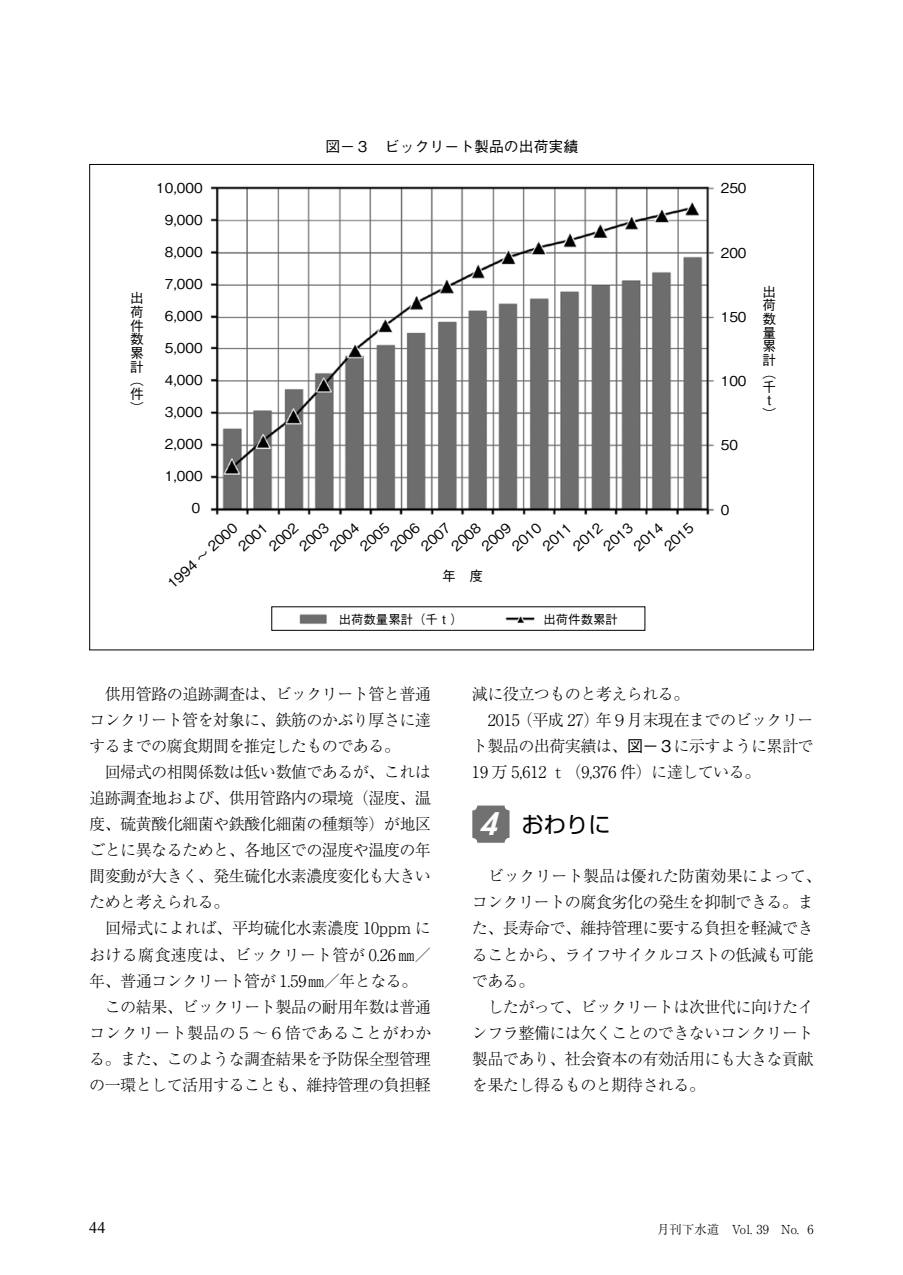
<style>
.page{position:relative;width:903px;height:1275px;background:#fff}
.page>*{position:absolute;margin:0;border:0;box-sizing:border-box;transform-origin:0 0}
.t1{font:22.4px "Shin Go Pro";color:#000}
.t2{font:300 16.1px/26.1px "Ryumin Pro";letter-spacing:-.04em;color:#000}
.t3{font:16.1px "Times New Roman";color:#000}
.t4{font:500 14.88px "Gothic BBB Pro";color:#000}
.t5{font:500 13.65px/13.7px "Gothic BBB Pro";color:#000;text-align:justify}
.t6{font:300 12.42px "Ryumin Pro";color:#000}
.t7{font:500 12.42px "Gothic BBB Pro";color:#000}
.s1{font-family:"Gothic BBB Pro";font-weight:500}
.s2{font-family:"Futura Std";font-weight:800;font-style:italic;font-size:29.75px;color:#fff}
</style>
<div class="page">
<div style="left:472px;top:805px;width:37px;height:38px;background:#727172;border-radius:5px"></div>
<img style="left:210px;top:186px;width:504px;height:445px">
<div style="left:271px;top:607px;width:374px;height:24px;border:1px solid #000"></div>
<p class="t4" style="left:325px;top:134px;width:254px">図－３　ビックリート製品の出荷実績</p>
<p class="t5" style="left:156px;top:180px;width:48px">10,000</p>
<p class="t5" style="left:165px;top:212px;width:39px">9,000</p>
<p class="t5" style="left:165px;top:244px;width:39px">8,000</p>
<p class="t5" style="left:165px;top:276px;width:39px">7,000</p>
<p class="t5" style="left:165px;top:308px;width:39px">6,000</p>
<p class="t5" style="left:165px;top:340px;width:39px">5,000</p>
<p class="t5" style="left:165px;top:372px;width:39px">4,000</p>
<p class="t5" style="left:165px;top:404px;width:39px">3,000</p>
<p class="t5" style="left:165px;top:436px;width:39px">2,000</p>
<p class="t5" style="left:165px;top:468px;width:39px">1,000</p>
<p class="t5" style="left:189px;top:500px;width:15px">０</p>
<p class="t5" style="left:721px;top:180px;width:27px">250</p>
<p class="t5" style="left:721px;top:244px;width:27px">200</p>
<p class="t5" style="left:130px;top:290px;width:15px">出荷件数累計（件）</p>
<p class="t5" style="left:763px;top:283px;width:15px">出荷数量累計（千ｔ</p>
<p class="t5" style="left:763px;top:406px;width:15px">）</p>
<p class="t5" style="left:721px;top:308px;width:27px">150</p>
<p class="t5" style="left:721px;top:372px;width:27px">100</p>
<p class="t5" style="left:721px;top:437px;width:19px">50</p>
<p class="t5" style="left:721px;top:501px;width:10px">0</p>
<p class="t5" style="left:164px;top:580px;width:91px;rotate:-43deg">1994 ～ 2000</p>
<p class="t5" style="left:235px;top:542px;width:36px;rotate:-43deg">2001</p>
<p class="t5" style="left:265px;top:542px;width:36px;rotate:-43deg">2002</p>
<p class="t5" style="left:295px;top:542px;width:36px;rotate:-43deg">2003</p>
<p class="t5" style="left:326px;top:542px;width:36px;rotate:-43deg">2004</p>
<p class="t5" style="left:356px;top:542px;width:36px;rotate:-43deg">2005</p>
<p class="t5" style="left:387px;top:542px;width:36px;rotate:-43deg">2006</p>
<p class="t5" style="left:417px;top:542px;width:36px;rotate:-43deg">2007</p>
<p class="t5" style="left:447px;top:542px;width:36px;rotate:-43deg">2008</p>
<p class="t5" style="left:478px;top:542px;width:36px;rotate:-43deg">2009</p>
<p class="t5" style="left:508px;top:542px;width:36px;rotate:-43deg">2010</p>
<p class="t5" style="left:539px;top:542px;width:36px;rotate:-43deg">2011</p>
<p class="t5" style="left:569px;top:542px;width:36px;rotate:-43deg">2012</p>
<p class="t5" style="left:599px;top:542px;width:36px;rotate:-43deg">2013</p>
<p class="t5" style="left:630px;top:542px;width:36px;rotate:-43deg">2014</p>
<p class="t5" style="left:660px;top:542px;width:36px;rotate:-43deg">2015</p>
<p class="t5" style="left:442px;top:567px;width:42px">年　度</p>
<p class="t7" style="left:339px;top:609px;width:126px">出荷数量累計（千ｔ）</p>
<p class="t7" style="left:543px;top:609px;width:76px">出荷件数累計</p>
<p class="t2" style="left:89px;top:680px;width:343px">　供用管路の追跡調査は、ビックリート管と普通コンクリート管を対象に、鉄筋のかぶり厚さに達するまでの腐食期間を推定したものである。<br>　回帰式の相関係数は低い数値であるが、これは追跡調査地および、供用管路内の環境（湿度、温度、硫黄酸化細菌や鉄酸化細菌の種類等）が地区ごとに異なるためと、各地区での湿度や温度の年間変動が大きく、発生硫化水素濃度変化も大きいためと考えられる。<br>　回帰式によれば、平均硫化水素濃度 10ppm における腐食速度は、ビックリート管が 0.26 ㎜／年、普通コンクリート管が 1.59㎜／年となる。　この結果、ビックリート製品の耐用年数は普通コンクリート製品の５～６倍であることがわかる。また、このような調査結果を予防保全型管理の一環として活用することも、維持管理の負担軽</p>
<p class="t2" style="left:472px;top:680px;width:343px">減に役立つものと考えられる。<br>　2015（平成 27）年９月末現在までのビックリート製品の出荷実績は、<span class="s1">図－３</span>に示すように累計で<br>19 万 5,612 ｔ（9,376 件）に達している。</p>
<h1 class="t1" style="left:479px;top:806px;width:133px"><span class="s2">4</span> おわりに</h1>
<p class="t2" style="left:472px;top:862px;width:351px">　ビックリート製品は優れた防菌効果によって、コンクリートの腐食劣化の発生を抑制できる。また、長寿命で、維持管理に要する負担を軽減できることから、ライフサイクルコストの低減も可能である。<br>　したがって、ビックリートは次世代に向けたインフラ整備には欠くことのできないコンクリート製品であり、社会資本の有効活用にも大きな貢献を果たし得るものと期待される。</p>
<p class="t3" style="left:89px;top:1216px;width:18px">44</p>
<p class="t6" style="left:657px;top:1219px;width:158px">月刊下水道　Vol. 39　No. 6</p>
</div>
